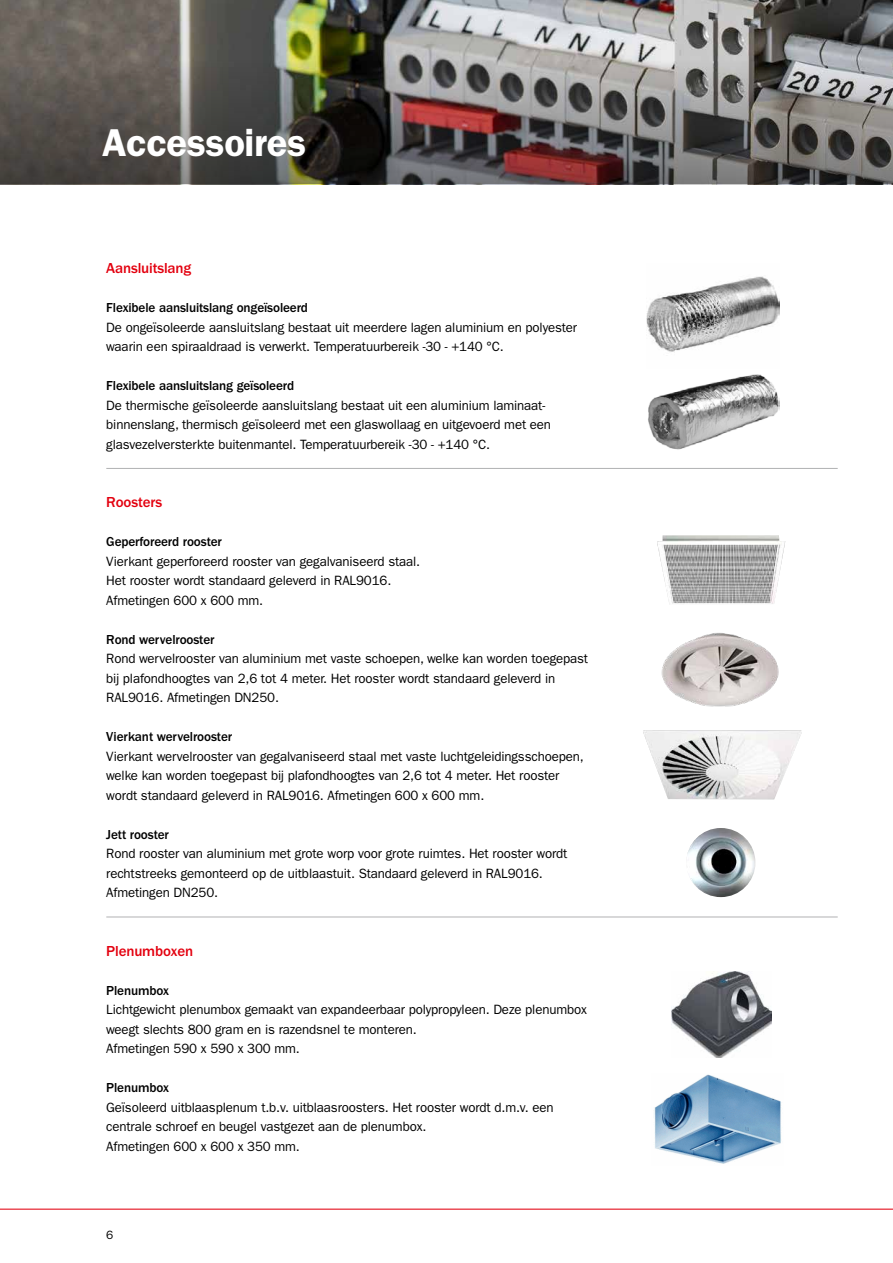
<style>
.page{position:relative;width:893px;height:1263px;background:#fff}
.page>*{position:absolute;margin:0;border:0;box-sizing:border-box;transform-origin:0 0}
.t1{font:600 39px "ITC Franklin Gothic Std";letter-spacing:-.01em;color:#fff}
.t2{font:500 15px "ITC Franklin Gothic Std";letter-spacing:-.01em;color:#e3000f}
.t3{font:13.5px/19.5px "ITC Franklin Gothic Std";letter-spacing:-.01em;color:#000}
.t4{font:500 13.5px "ITC Franklin Gothic Std";letter-spacing:-.01em;color:#000}
.t5{font:12px "ITC Franklin Gothic Std";color:#000}
</style>
<div class="page">
<hr style="left:106px;top:468px;width:732px;height:1px;background:#b1b2b3">
<hr style="left:106px;top:917px;width:732px;height:1px;background:#b1b2b3">
<img style="left:662px;top:633px;width:116px;height:74px">
<img style="left:0;top:0;width:893px;height:59px">
<svg style="left:0;top:59px;width:893px;height:125px"></svg>
<img style="left:643px;top:730px;width:159px;height:70px">
<img style="left:686px;top:828px;width:69px;height:69px;border-radius:35px">
<img style="left:657px;top:535px;width:128px;height:69px">
<img style="left:672px;top:972px;width:100px;height:85px">
<img style="left:647px;top:276px;width:132px;height:76px">
<img style="left:648px;top:374px;width:131px;height:76px">
<img style="left:654px;top:1074px;width:127px;height:90px">
<hr style="left:0;top:1208px;width:893px;height:2px;background:#e3000f">
<h1 class="t1" style="left:102px;top:120px;width:206px">Accessoires</h1>
<p class="t2" style="left:106px;top:260px;width:87px">Aansluitslang</p>
<p class="t4" style="left:106px;top:300px;width:203px">Flexibele aansluitslang ongeïsoleerd</p>
<p class="t3" style="left:106px;top:317px;width:472px">De ongeïsoleerde aansluitslang bestaat uit meerdere lagen aluminium en polyester waarin een spiraaldraad is verwerkt. Temperatuurbereik -30 - +140 °C.</p>
<p class="t4" style="left:106px;top:378px;width:189px">Flexibele aansluitslang geïsoleerd</p>
<p class="t3" style="left:106px;top:395px;width:446px">De thermische geïsoleerde aansluitslang bestaat uit een aluminium laminaat&shy;binnenslang, thermisch geïsoleerd met een glaswollaag en uitgevoerd met een glasvezelversterkte buitenmantel. Temperatuurbereik -30 - +140 °C.</p>
<p class="t2" style="left:106px;top:494px;width:57px">Roosters</p>
<p class="t4" style="left:106px;top:534px;width:117px">Geperforeerd rooster</p>
<p class="t3" style="left:106px;top:551px;width:315px">Vierkant geperforeerd rooster van gegalvaniseerd staal.<br>Het rooster wordt standaard geleverd in RAL9016.<br>Afmetingen 600 x 600 mm.</p>
<p class="t4" style="left:106px;top:631px;width:110px">Rond wervelrooster</p>
<p class="t3" style="left:106px;top:649px;width:483px">Rond wervelrooster van aluminium met vaste schoepen, welke kan worden toegepast bij plafondhoogtes van 2,6 tot 4 meter. Het rooster wordt standaard geleverd in<br>RAL9016. Afmetingen DN250.</p>
<p class="t4" style="left:106px;top:729px;width:127px">Vierkant wervelrooster</p>
<p class="t3" style="left:106px;top:746px;width:479px">Vierkant wervelrooster van gegalvaniseerd staal met vaste luchtgeleidingsschoepen, welke kan worden toegepast bij plafondhoogtes van 2,6 tot 4 meter. Het rooster wordt standaard geleverd in RAL9016. Afmetingen 600 x 600 mm.</p>
<p class="t4" style="left:106px;top:826px;width:64px">Jett rooster</p>
<p class="t3" style="left:106px;top:844px;width:463px">Rond rooster van aluminium met grote worp voor grote ruimtes. Het rooster wordt rechtstreeks gemonteerd op de uitblaastuit. Standaard geleverd in RAL9016.<br>Afmetingen DN250.</p>
<p class="t2" style="left:106px;top:942px;width:88px">Plenumboxen</p>
<p class="t4" style="left:106px;top:982px;width:64px">Plenumbox</p>
<p class="t3" style="left:106px;top:1000px;width:482px">Lichtgewicht plenumbox gemaakt van expandeerbaar polypropyleen. Deze plenumbox weegt slechts 800 gram en is razendsnel te monteren.<br>Afmetingen 590 x 590 x 300 mm.</p>
<p class="t4" style="left:106px;top:1080px;width:64px">Plenumbox</p>
<p class="t3" style="left:106px;top:1097px;width:449px">Geïsoleerd uitblaasplenum t.b.v. uitblaasroosters. Het rooster wordt d.m.v. een centrale schroef en beugel vastgezet aan de plenumbox.<br>Afmetingen 600 x 600 x 350 mm.</p>
<p class="t5" style="left:106px;top:1228px;width:9px">6</p>
</div>
